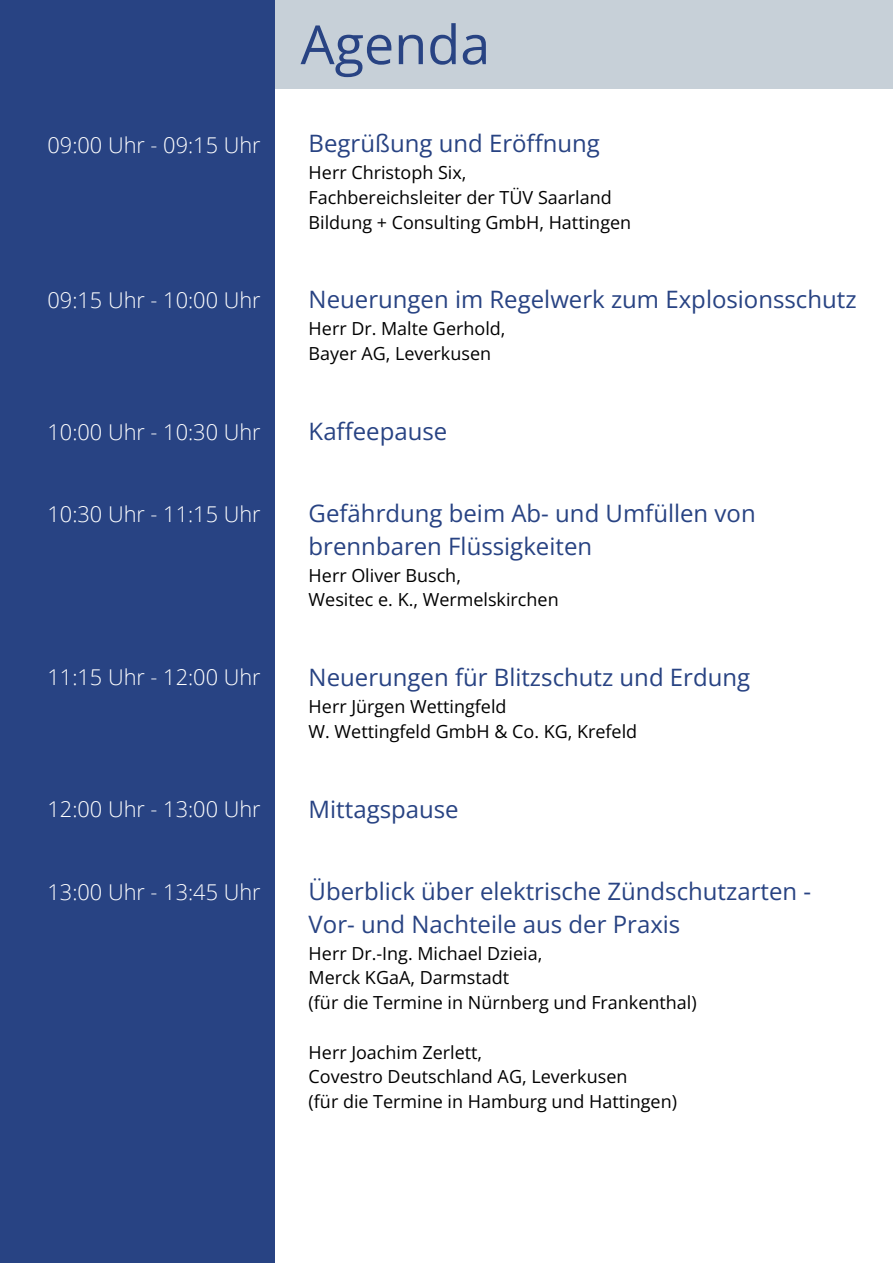
<style>
.page{position:relative;width:893px;height:1264px;background:#fff}
.page>*{position:absolute;margin:0;border:0;box-sizing:border-box;transform-origin:0 0}
.t1{font:54px "Open Sans";color:#284383}
.t2{font:24px/32.5px "Open Sans";color:#284383}
.t3{font:300 21.75px "Open Sans";color:#fff}
.t4{font:18px "Open Sans";color:#000}
</style>
<div class="page">
<div style="left:275px;top:0;width:617px;height:89px;background:#c7d0d8"></div>
<div style="left:0;top:0;width:275px;height:1262px;background:#284383"></div>
<p class="t1" style="left:300px;top:6px;width:191px">Agenda</p>
<p class="t3" style="left:47px;top:129px;width:215px">09:00 Uhr - 09:15 Uhr</p>
<p class="t2" style="left:308px;top:126px;width:293px">Begrüßung und Eröffnung</p>
<p class="t4" style="left:308px;top:160px;width:159px">Herr Christoph Six,</p>
<p class="t4" style="left:308px;top:185px;width:304px">Fachbereichsleiter der TÜV Saarland</p>
<p class="t4" style="left:308px;top:209px;width:324px">Bildung + Consulting GmbH, Hattingen</p>
<p class="t3" style="left:47px;top:284px;width:215px">09:15 Uhr - 10:00 Uhr</p>
<p class="t2" style="left:308px;top:283px;width:549px">Neuerungen im Regelwerk zum Explosionsschutz</p>
<p class="t4" style="left:308px;top:316px;width:198px">Herr Dr. Malte Gerhold,</p>
<p class="t4" style="left:308px;top:341px;width:184px">Bayer AG, Leverkusen</p>
<p class="t3" style="left:47px;top:416px;width:215px">10:00 Uhr - 10:30 Uhr</p>
<p class="t2" style="left:308px;top:414px;width:140px">Kaffeepause</p>
<p class="t3" style="left:47px;top:499px;width:215px">10:30 Uhr - 11:15 Uhr</p>
<p class="t2" style="left:308px;top:496px;width:448px">Gefährdung beim Ab- und Umfüllen von brennbaren Flüssigkeiten</p>
<p class="t4" style="left:308px;top:562px;width:154px">Herr Oliver Busch,</p>
<p class="t4" style="left:308px;top:587px;width:251px">Wesitec e. K., Wermelskirchen</p>
<p class="t3" style="left:47px;top:662px;width:215px">11:15 Uhr - 12:00 Uhr</p>
<p class="t2" style="left:308px;top:660px;width:443px">Neuerungen für Blitzschutz und Erdung</p>
<p class="t4" style="left:308px;top:694px;width:199px">Herr Jürgen Wettingfeld</p>
<p class="t4" style="left:308px;top:718px;width:330px">W. Wettingfeld GmbH &amp; Co. KG, Krefeld</p>
<p class="t3" style="left:47px;top:793px;width:215px">12:00 Uhr - 13:00 Uhr</p>
<p class="t2" style="left:308px;top:792px;width:152px">Mittagspause</p>
<p class="t3" style="left:47px;top:876px;width:215px">13:00 Uhr - 13:45 Uhr</p>
<p class="t2" style="left:308px;top:874px;width:504px">Überblick über elektrische Zündschutzarten -</p>
<p class="t2" style="left:308px;top:907px;width:373px">Vor- und Nachteile aus der Praxis</p>
<p class="t4" style="left:308px;top:940px;width:235px">Herr Dr.-Ing. Michael Dzieia,</p>
<p class="t4" style="left:308px;top:965px;width:202px">Merck KGaA, Darmstadt</p>
<p class="t4" style="left:308px;top:989px;width:389px">(für die Termine in Nürnberg und Frankenthal)</p>
<p class="t4" style="left:308px;top:1039px;width:175px">Herr Joachim Zerlett,</p>
<p class="t4" style="left:308px;top:1063px;width:320px">Covestro Deutschland AG, Leverkusen</p>
<p class="t4" style="left:308px;top:1088px;width:370px">(für die Termine in Hamburg und Hattingen)</p>
</div>
